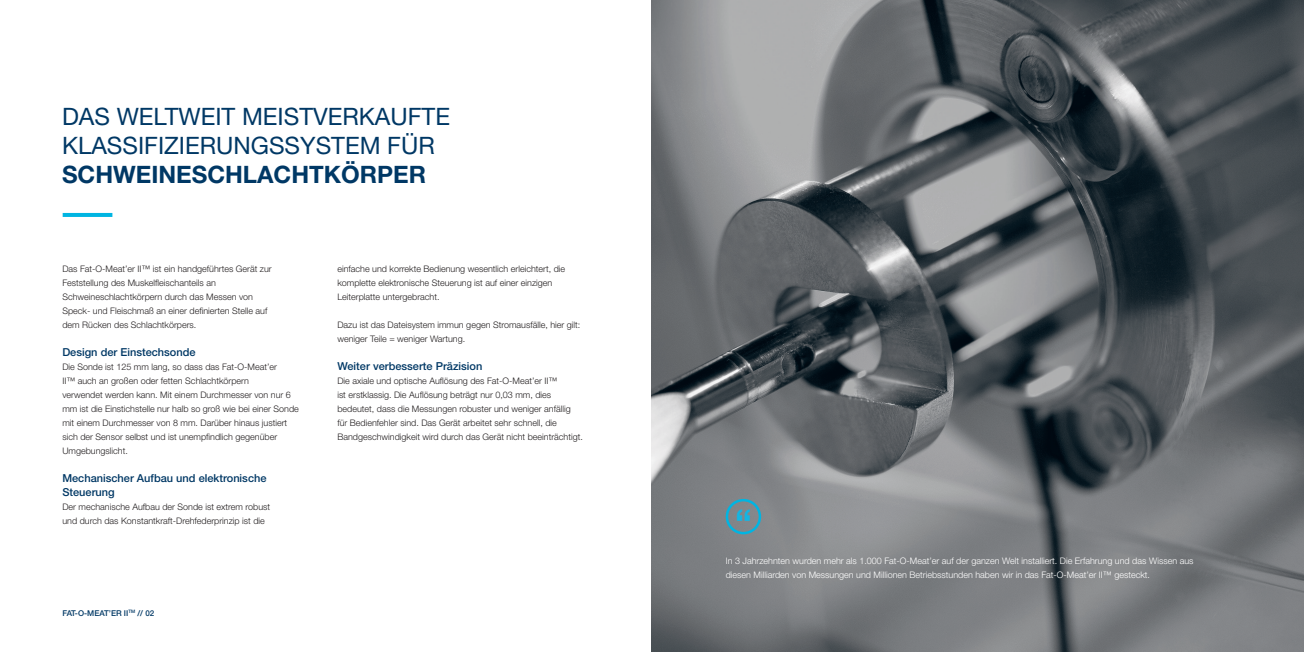
<style>
.page{position:relative;width:1304px;height:652px;background:#fff}
.page>*{position:absolute;margin:0;border:0;box-sizing:border-box;transform-origin:0 0}
.t1{font:700 36px "Helvetica Neue LT Std";color:#13b6e4}
.t2{font:24px "Helvetica Neue LT Std";color:#003865}
.t3{font:700 24px "Helvetica Neue LT Std";color:#003865}
.t4{font:500 11px/14px "Helvetica Neue LT Std";color:#003865}
.t5{font:300 9px/14px "Helvetica Neue LT Std";color:#231f20}
.t6{font:300 9px/14px "Helvetica Neue LT Std";color:#fff}
.t7{font:500 8px "Helvetica Neue LT Std";color:#003865}
</style>
<div class="page">
<img style="left:652px;top:0;width:652px;height:652px">
<div style="left:726px;top:499px;width:35px;height:35px;border:2px solid #00b5e2;border-radius:50%"></div>
<hr style="left:63px;top:213px;width:49px;height:4px;background:#00b5e2">
<p class="t2" style="left:62px;top:102px;width:390px">DAS WELTWEIT MEISTVERKAUFTE</p>
<p class="t2" style="left:62px;top:131px;width:374px">KLASSIFIZIERUNGSSYSTEM FÜR</p>
<p class="t3" style="left:62px;top:159px;width:366px">SCHWEINESCHLACHTKÖRPER</p>
<p class="t5" style="left:62px;top:262px;width:211px">Das Fat-O-Meat’er II™ ist ein handgeführtes Gerät zur<br>Feststellung des Muskelfleischanteils an</p>
<p class="t5" style="left:62px;top:290px;width:192px">Schweineschlachtkörpern durch das Messen von</p>
<p class="t5" style="left:62px;top:304px;width:207px">Speck- und Fleischmaß an einer definierten Stelle auf</p>
<p class="t5" style="left:62px;top:318px;width:136px">dem Rücken des Schlachtkörpers.</p>
<p class="t4" style="left:62px;top:345px;width:135px">Design der Einstechsonde</p>
<p class="t5" style="left:62px;top:360px;width:216px">Die Sonde ist 125 mm lang, so dass das Fat-O-Meat’er</p>
<p class="t5" style="left:62px;top:374px;width:188px">II™ auch an großen oder fetten Schlachtkörpern</p>
<p class="t5" style="left:62px;top:388px;width:238px">verwendet werden kann. Mit einem Durchmesser von nur 6 mm ist die Einstichstelle nur halb so groß wie bei einer Sonde mit einem Durchmesser von 8 mm. Darüber hinaus justiert sich der Sensor selbst und ist unempfindlich gegenüber Umgebungslicht.</p>
<p class="t4" style="left:62px;top:471px;width:206px">Mechanischer Aufbau und elektronische<br>Steuerung</p>
<p class="t5" style="left:62px;top:500px;width:209px">Der mechanische Aufbau der Sonde ist extrem robust</p>
<p class="t5" style="left:62px;top:514px;width:204px">und durch das Konstantkraft-Drehfederprinzip ist die</p>
<p class="t7" style="left:62px;top:608px;width:93px">FAT-O-MEAT’ER II<sup>TM</sup> // 02</p>
<p class="t5" style="left:337px;top:262px;width:229px">einfache und korrekte Bedienung wesentlich erleichtert, die komplette elektronische Steuerung ist auf einer einzigen<br>Leiterplatte untergebracht.</p>
<p class="t5" style="left:337px;top:318px;width:245px">Dazu ist das Dateisystem immun gegen Stromausfälle, hier gilt: weniger Teile = weniger Wartung.</p>
<p class="t4" style="left:337px;top:359px;width:147px">Weiter verbesserte Präzision</p>
<p class="t5" style="left:337px;top:374px;width:247px">Die axiale und optische Auflösung des Fat-O-Meat’er II™<br>ist erstklassig. Die Auflösung beträgt nur 0,03 mm, dies bedeutet, dass die Messungen robuster und weniger anfällig für Bedienfehler sind. Das Gerät arbeitet sehr schnell, die Bandgeschwindigkeit wird durch das Gerät nicht beeinträchtigt.</p>
<p class="t1" style="left:735px;top:500px;width:18px">“</p>
<p class="t6" style="left:726px;top:554px;width:469px">In 3 Jahrzehnten wurden mehr als 1.000 Fat-O-Meat’er auf der ganzen Welt installiert. Die Erfahrung und das Wissen aus diesen Milliarden von Messungen und Millionen Betriebsstunden haben wir in das Fat-O-Meat’er II™ gesteckt.</p>
</div>
